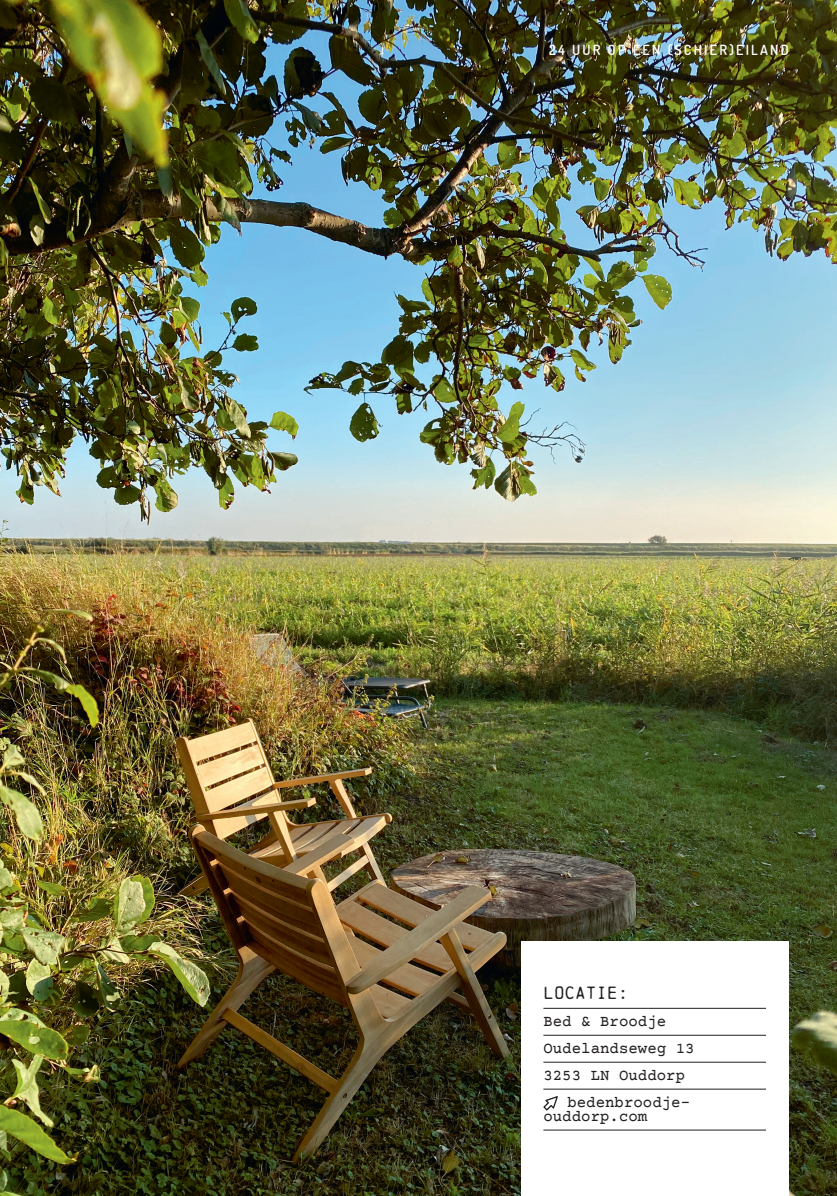
<style>
.page{position:relative;width:837px;height:1196px;background:#fff}
.page>*{position:absolute;margin:0;border:0;box-sizing:border-box;transform-origin:0 0}
.t1{font:16.45px "Chainprinter";color:#231f20}
.t2{font:15.75px "Courier Prime";color:#231f20}
.t3{font:200 14px "Dosis";letter-spacing:.16em;color:#fff}
</style>
<div class="page">
<img style="left:0;top:0;width:837px;height:1196px">
<div style="left:521px;top:941px;width:268px;height:255px;background:#fff"></div>
<hr style="left:543px;top:1008px;width:223px;height:1px;background:#231f20">
<hr style="left:543px;top:1035px;width:223px;height:1px;background:#231f20">
<hr style="left:543px;top:1062px;width:223px;height:1px;background:#231f20">
<hr style="left:543px;top:1089px;width:223px;height:1px;background:#231f20">
<hr style="left:543px;top:1130px;width:223px;height:1px;background:#231f20">
<svg style="left:543px;top:1096px;width:15px;height:14px"></svg>
<p class="t3" style="left:549px;top:40px;width:241px">24 UUR OP EEN (SCHIER)EILAND</p>
<p class="t1" style="left:543px;top:983px;width:87px">LOCATIE:</p>
<p class="t2" style="left:543px;top:1012px;width:124px">Bed &amp; Broodje</p>
<p class="t2" style="left:543px;top:1039px;width:153px">Oudelandseweg 13</p>
<p class="t2" style="left:543px;top:1066px;width:143px">3253 LN Ouddorp</p>
<p class="t2" style="left:567px;top:1093px;width:122px">bedenbroodje-</p>
<p class="t2" style="left:543px;top:1107px;width:105px">ouddorp.com</p>
</div>
